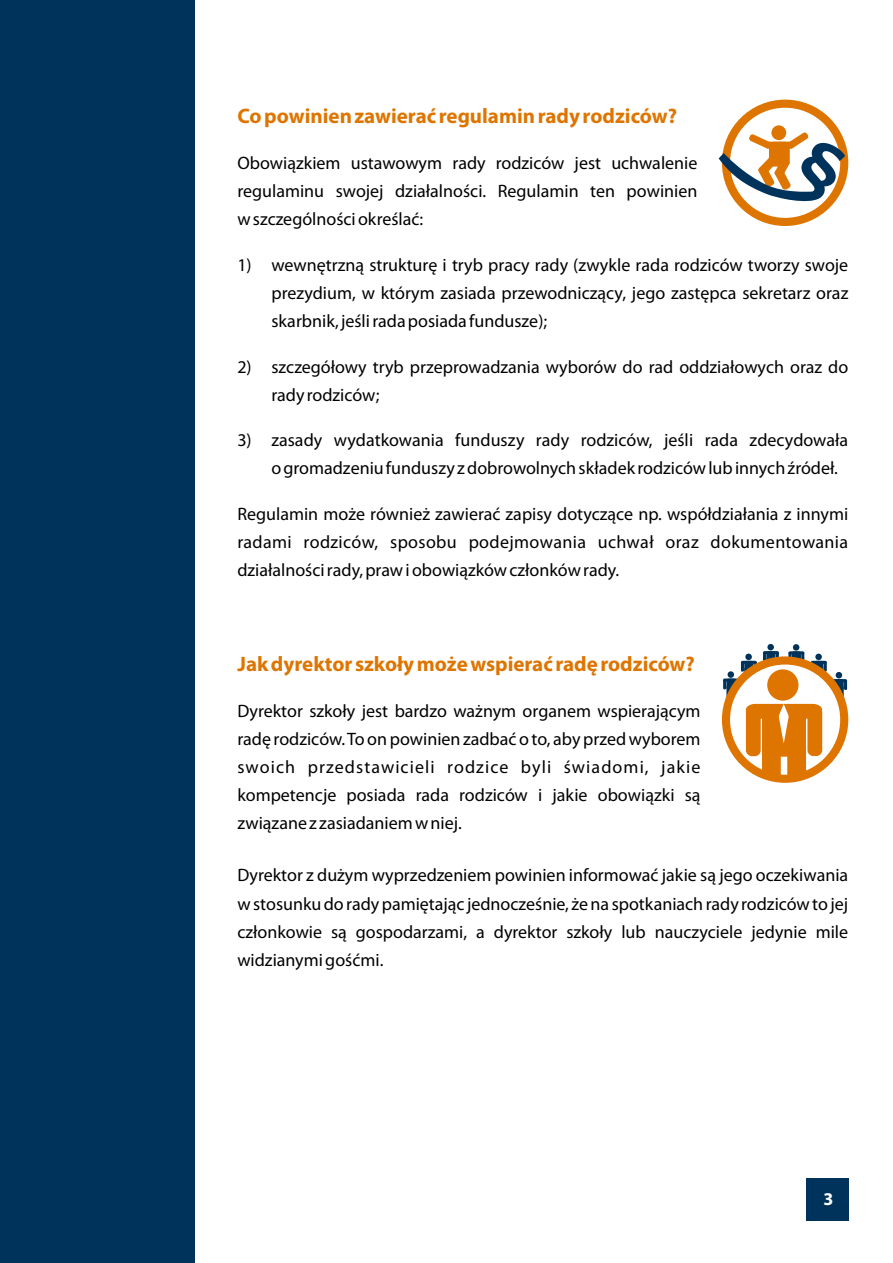
<style>
.page{position:relative;width:893px;height:1263px;background:#fff}
.page>*{position:absolute;margin:0;border:0;box-sizing:border-box;transform-origin:0 0}
.t1{font:700 21px "Myriad Pro";color:#de7500}
.t2{font:18px/28.2px "Myriad Pro";color:#000;text-align:justify}
.t3{font:700 18px "Myriad Pro";color:#fff}
</style>
<div class="page">
<div style="left:0;top:0;width:195px;height:1263px;background:#00335c"></div>
<div style="left:806px;top:1178px;width:42px;height:43px;background:#00335c"></div>
<div style="left:728px;top:671px;width:6px;height:7px;background:#00335c;border-radius:50%"></div>
<svg style="left:726px;top:685px;width:4px;height:15px"></svg>
<svg style="left:723px;top:678px;width:14px;height:11px"></svg>
<div style="left:745px;top:654px;width:7px;height:6px;background:#00335c;border-radius:50%"></div>
<svg style="left:741px;top:661px;width:16px;height:11px"></svg>
<div style="left:767px;top:644px;width:7px;height:6px;background:#00335c;border-radius:50%"></div>
<svg style="left:763px;top:651px;width:16px;height:9px"></svg>
<div style="left:793px;top:644px;width:6px;height:7px;background:#00335c;border-radius:50%"></div>
<svg style="left:788px;top:651px;width:16px;height:8px"></svg>
<div style="left:815px;top:654px;width:7px;height:6px;background:#00335c;border-radius:50%"></div>
<svg style="left:811px;top:661px;width:36px;height:29px"></svg>
<div style="left:722px;top:656px;width:126px;height:127px;background:#de7500;border-radius:50%"></div>
<div style="left:730px;top:664px;width:110px;height:111px;background:#fff;border-radius:50%"></div>
<div style="left:767px;top:669px;width:31px;height:32px;background:#de7500;border-radius:50%"></div>
<svg style="left:746px;top:704px;width:76px;height:76px"></svg>
<div style="left:722px;top:100px;width:126px;height:126px;background:#de7500;border-radius:50%"></div>
<div style="left:730px;top:108px;width:110px;height:110px;background:#fff;border-radius:50%"></div>
<div style="left:771px;top:125px;width:15px;height:15px;background:#de7500;border-radius:50%"></div>
<svg style="left:719px;top:132px;width:126px;height:73px"></svg>
<p class="t1" style="left:237px;top:107px;width:441px">Co powinien zawierać regulamin rady rodziców?</p>
<p class="t2" style="left:237px;top:151px;width:462px">Obowiązkiem ustawowym rady rodziców jest uchwalenie regulaminu swojej działalności. Regulamin ten powinien w szczególności określać:</p>
<p class="t2" style="left:271px;top:252px;width:578px;text-indent:-34px">1) wewnętrzną strukturę i tryb pracy rady (zwykle rada rodziców tworzy swoje prezydium, w którym zasiada przewodniczący, jego zastępca sekretarz oraz skarbnik, jeśli rada posiada fundusze);</p>
<p class="t2" style="left:271px;top:354px;width:578px;text-indent:-34px">2) szczegółowy tryb przeprowadzania wyborów do rad oddziałowych oraz do rady rodziców;</p>
<p class="t2" style="left:271px;top:428px;width:578px;text-indent:-34px">3) zasady wydatkowania funduszy rady rodziców, jeśli rada zdecydowała o gromadzeniu funduszy z dobrowolnych składek rodziców lub innych źródeł.</p>
<p class="t2" style="left:237px;top:501px;width:612px">Regulamin może również zawierać zapisy dotyczące np. współdziałania z innymi radami rodziców, sposobu podejmowania uchwał oraz dokumentowania działalności rady, praw i obowiązków członków rady.</p>
<p class="t1" style="left:237px;top:655px;width:459px">Jak dyrektor szkoły może wspierać radę rodziców?</p>
<p class="t2" style="left:237px;top:698px;width:465px">Dyrektor szkoły jest bardzo ważnym organem wspierającym radę rodziców. To on powinien zadbać o to, aby przed wyborem swoich przedstawicieli rodzice byli świadomi, jakie kompetencje posiada rada rodziców i jakie obowiązki są związane z zasiadaniem w niej.</p>
<p class="t2" style="left:237px;top:863px;width:612px">Dyrektor z dużym wyprzedzeniem powinien informować jakie są jego oczekiwania w stosunku do rady pamiętając jednocześnie, że na spotkaniach rady rodziców to jej członkowie są gospodarzami, a dyrektor szkoły lub nauczyciele jedynie mile widzianymi gośćmi.</p>
<p class="t3" style="left:823px;top:1192px;width:11px">3</p>
</div>
